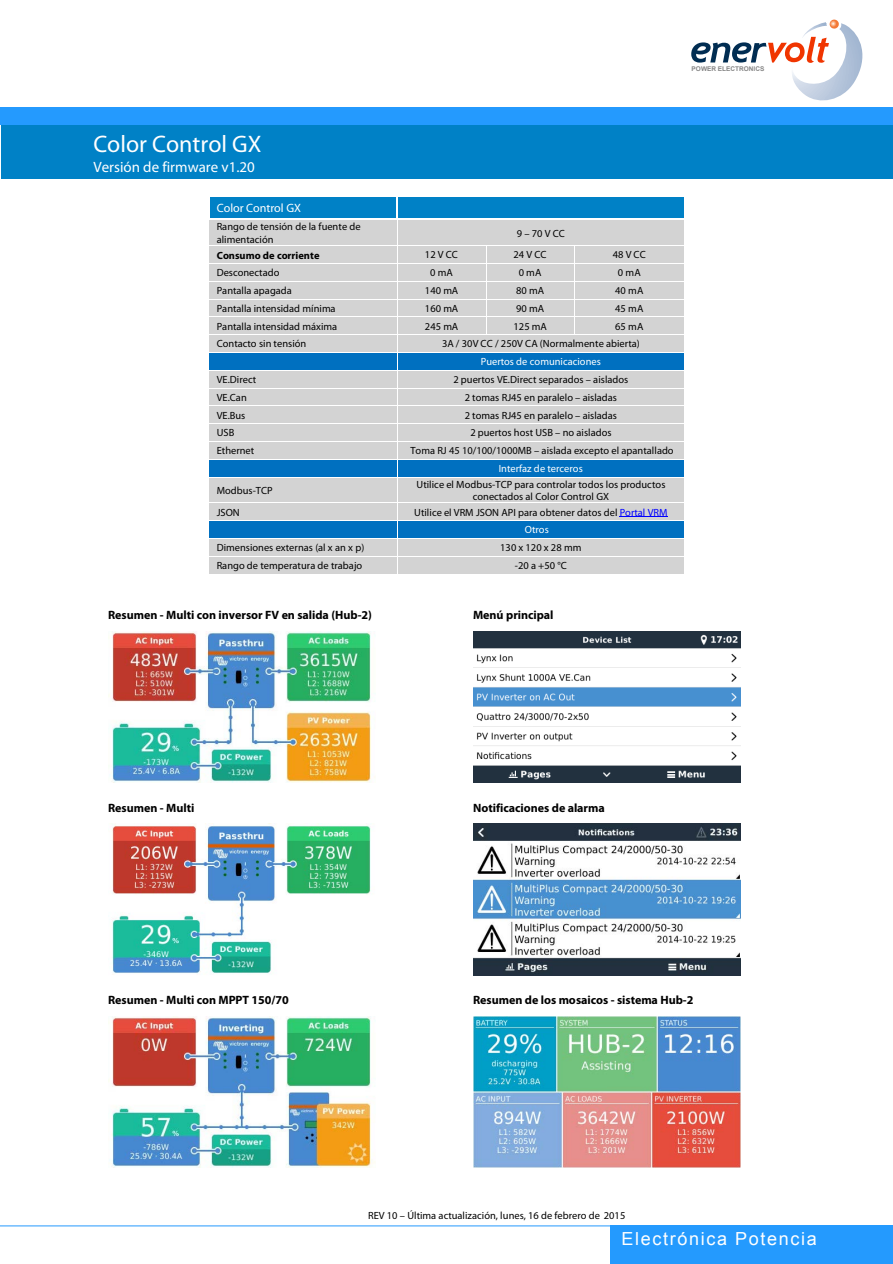
<style>
.page{position:relative;width:893px;height:1264px;background:#fff}
.page>*{position:absolute;margin:0;border:0;box-sizing:border-box;transform-origin:0 0}
.t1{font:24px "Myriad Pro";color:#fff}
.t2{font:18px "Arial";letter-spacing:.095em;color:#fff}
.t3{font:15px "Myriad Pro";color:#fff}
.t4{font:700 12px "Myriad Pro";letter-spacing:-.005em;color:#000}
.t5{font:12px "Myriad Pro";color:#fff}
.t6{font:10.5px/12.6px "Myriad Pro";color:#000}
.t7{font:10.5px "Myriad Pro";color:#fff}
.t8{font:700 10.5px "Myriad Pro";color:#000}
.t9{font:700 6.45px "Arial";color:#858585}
.s1{color:#00f}
.s2{color:#fff}
</style>
<div class="page">
<div style="left:1px;top:111px;width:892px;height:67px;background:#0081c6"></div>
<div style="left:209px;top:197px;width:188px;height:21px;background:#0081c6"></div>
<div style="left:398px;top:197px;width:286px;height:21px;background:#0081c6"></div>
<div style="left:209px;top:220px;width:188px;height:25px;background:#d3d3d3"></div>
<div style="left:398px;top:220px;width:286px;height:25px;background:#d3d3d3"></div>
<div style="left:209px;top:246px;width:188px;height:17px;background:#d3d3d3"></div>
<div style="left:398px;top:246px;width:88px;height:17px;background:#d3d3d3"></div>
<div style="left:486px;top:246px;width:88px;height:17px;background:#d3d3d3"></div>
<div style="left:575px;top:246px;width:109px;height:17px;background:#d3d3d3"></div>
<div style="left:209px;top:264px;width:188px;height:17px;background:#d3d3d3"></div>
<div style="left:398px;top:264px;width:88px;height:17px;background:#d3d3d3"></div>
<div style="left:486px;top:264px;width:88px;height:17px;background:#d3d3d3"></div>
<div style="left:575px;top:264px;width:109px;height:17px;background:#d3d3d3"></div>
<div style="left:209px;top:282px;width:188px;height:16px;background:#d3d3d3"></div>
<div style="left:398px;top:282px;width:88px;height:16px;background:#d3d3d3"></div>
<div style="left:486px;top:282px;width:88px;height:16px;background:#d3d3d3"></div>
<div style="left:575px;top:282px;width:109px;height:16px;background:#d3d3d3"></div>
<div style="left:209px;top:299px;width:188px;height:17px;background:#d3d3d3"></div>
<div style="left:398px;top:299px;width:88px;height:17px;background:#d3d3d3"></div>
<div style="left:486px;top:299px;width:88px;height:17px;background:#d3d3d3"></div>
<div style="left:575px;top:299px;width:109px;height:17px;background:#d3d3d3"></div>
<div style="left:209px;top:317px;width:188px;height:17px;background:#d3d3d3"></div>
<div style="left:398px;top:317px;width:88px;height:17px;background:#d3d3d3"></div>
<div style="left:486px;top:317px;width:88px;height:17px;background:#d3d3d3"></div>
<div style="left:575px;top:317px;width:109px;height:17px;background:#d3d3d3"></div>
<div style="left:209px;top:335px;width:188px;height:17px;background:#d3d3d3"></div>
<div style="left:398px;top:335px;width:286px;height:17px;background:#d3d3d3"></div>
<svg style="left:486px;top:246px;width:1px;height:88px"></svg>
<div style="left:209px;top:353px;width:188px;height:17px;background:#0070c0"></div>
<div style="left:398px;top:353px;width:286px;height:17px;background:#0070c0"></div>
<div style="left:209px;top:370px;width:188px;height:17px;background:#d3d3d3"></div>
<div style="left:398px;top:370px;width:286px;height:17px;background:#d3d3d3"></div>
<hr style="left:209px;top:370px;width:188px;height:1px;background:#fff">
<hr style="left:398px;top:370px;width:286px;height:1px;background:#fff">
<div style="left:209px;top:388px;width:188px;height:17px;background:#d3d3d3"></div>
<div style="left:398px;top:388px;width:286px;height:17px;background:#d3d3d3"></div>
<div style="left:209px;top:406px;width:188px;height:17px;background:#d3d3d3"></div>
<div style="left:398px;top:406px;width:286px;height:17px;background:#d3d3d3"></div>
<div style="left:209px;top:424px;width:188px;height:17px;background:#d3d3d3"></div>
<div style="left:398px;top:424px;width:286px;height:17px;background:#d3d3d3"></div>
<div style="left:209px;top:441px;width:188px;height:18px;background:#d3d3d3"></div>
<div style="left:398px;top:441px;width:286px;height:18px;background:#d3d3d3"></div>
<hr style="left:209px;top:441px;width:188px;height:1px;background:#fff">
<hr style="left:398px;top:441px;width:286px;height:1px;background:#fff">
<div style="left:209px;top:459px;width:188px;height:17px;background:#0070c0"></div>
<div style="left:398px;top:459px;width:286px;height:17px;background:#0070c0"></div>
<hr style="left:209px;top:459px;width:188px;height:1px;background:#fff">
<hr style="left:398px;top:459px;width:286px;height:1px;background:#fff">
<div style="left:209px;top:477px;width:188px;height:25px;background:#d3d3d3"></div>
<div style="left:398px;top:477px;width:286px;height:25px;background:#d3d3d3"></div>
<div style="left:209px;top:503px;width:188px;height:17px;background:#d3d3d3"></div>
<div style="left:398px;top:503px;width:286px;height:17px;background:#d3d3d3"></div>
<hr style="left:620px;top:516px;width:48px;height:1px;background:#00f">
<div style="left:209px;top:521px;width:188px;height:17px;background:#0070c0"></div>
<div style="left:398px;top:521px;width:286px;height:17px;background:#0070c0"></div>
<div style="left:209px;top:539px;width:188px;height:17px;background:#d3d3d3"></div>
<div style="left:398px;top:539px;width:286px;height:17px;background:#d3d3d3"></div>
<div style="left:209px;top:556px;width:188px;height:17px;background:#d3d3d3"></div>
<div style="left:398px;top:556px;width:286px;height:17px;background:#d3d3d3"></div>
<hr style="left:209px;top:556px;width:188px;height:1px;background:#fff">
<hr style="left:398px;top:556px;width:286px;height:1px;background:#fff">
<svg style="left:209px;top:197px;width:2px;height:281px"></svg>
<svg style="left:398px;top:298px;width:2px;height:180px"></svg>
<img style="left:108px;top:631px;width:267px;height:151px">
<img style="left:112px;top:823px;width:259px;height:151px">
<img style="left:108px;top:1016px;width:267px;height:151px">
<img style="left:473px;top:631px;width:267px;height:151px">
<img style="left:473px;top:823px;width:267px;height:152px">
<img style="left:473px;top:1016px;width:267px;height:151px">
<div style="left:610px;top:1225px;width:283px;height:38px;background:#249afe"></div>
<hr style="left:0;top:1225px;width:893px;height:1px;background:#249afe">
<div style="left:0;top:107px;width:893px;height:17px;background:#249afe"></div>
<svg style="left:691px;top:20px;width:172px;height:81px"></svg>
<p class="t9" style="left:692px;top:65px;width:74px">POWER ELECTRONICS</p>
<h1 class="t1" style="left:93px;top:129px;width:170px">Color Control GX</h1>
<h3 class="t3" style="left:93px;top:157px;width:163px">Versión de firmware v1.20</h3>
<p class="t5" style="left:217px;top:200px;width:86px">Color Control GX</p>
<p class="t6" style="left:217px;top:220px;width:145px">Rango de tensión de la fuente de alimentación</p>
<p class="t6" style="left:517px;top:226px;width:50px">9 – 70 V CC</p>
<p class="t8" style="left:217px;top:248px;width:104px">Consumo de corriente</p>
<p class="t6" style="left:425px;top:248px;width:35px">12 V CC</p>
<p class="t6" style="left:514px;top:248px;width:35px">24 V CC</p>
<p class="t6" style="left:613px;top:248px;width:35px">48 V CC</p>
<p class="t6" style="left:217px;top:266px;width:64px">Desconectado</p>
<p class="t6" style="left:430px;top:266px;width:24px">0 mA</p>
<p class="t6" style="left:519px;top:266px;width:24px">0 mA</p>
<p class="t6" style="left:618px;top:266px;width:24px">0 mA</p>
<p class="t6" style="left:217px;top:284px;width:77px">Pantalla apagada</p>
<p class="t6" style="left:425px;top:284px;width:35px">140 mA</p>
<p class="t6" style="left:516px;top:284px;width:30px">80 mA</p>
<p class="t6" style="left:615px;top:284px;width:30px">40 mA</p>
<p class="t6" style="left:217px;top:302px;width:120px">Pantalla intensidad mínima</p>
<p class="t6" style="left:425px;top:302px;width:35px">160 mA</p>
<p class="t6" style="left:516px;top:302px;width:30px">90 mA</p>
<p class="t6" style="left:615px;top:302px;width:30px">45 mA</p>
<p class="t6" style="left:217px;top:319px;width:122px">Pantalla intensidad máxima</p>
<p class="t6" style="left:425px;top:319px;width:35px">245 mA</p>
<p class="t6" style="left:514px;top:319px;width:35px">125 mA</p>
<p class="t6" style="left:615px;top:319px;width:30px">65 mA</p>
<p class="t6" style="left:217px;top:337px;width:91px">Contacto sin tensión</p>
<p class="t6" style="left:442px;top:337px;width:199px">3A / 30V CC / 250V CA (Normalmente abierta)</p>
<p class="t7" style="left:481px;top:355px;width:122px">Puertos de comunicaciones</p>
<p class="t6" style="left:217px;top:373px;width:41px">VE.Direct</p>
<p class="t6" style="left:453px;top:373px;width:176px">2 puertos VE.Direct separados – aislados</p>
<p class="t6" style="left:217px;top:390px;width:32px">VE.Can</p>
<p class="t6" style="left:465px;top:390px;width:154px">2 tomas RJ45 en paralelo – aisladas</p>
<p class="t6" style="left:217px;top:408px;width:30px">VE.Bus</p>
<p class="t6" style="left:465px;top:408px;width:154px">2 tomas RJ45 en paralelo – aisladas</p>
<p class="t6" style="left:217px;top:426px;width:19px">USB</p>
<p class="t6" style="left:470px;top:426px;width:143px">2 puertos host USB – no aislados</p>
<p class="t6" style="left:217px;top:444px;width:39px">Ethernet</p>
<p class="t6" style="left:410px;top:444px;width:265px">Toma RJ 45 10/100/1000MB – aislada excepto el apantallado</p>
<p class="t7" style="left:499px;top:461px;width:86px">Interfaz de terceros</p>
<p class="t6" style="left:217px;top:483px;width:58px">Modbus-TCP</p>
<p class="t6" style="left:417px;top:477px;width:250px;text-align:center">Utilice el Modbus-TCP para controlar todos los productos conectados al Color Control GX</p>
<p class="t6" style="left:217px;top:505px;width:25px">JSON</p>
<p class="t6" style="left:525px;top:503px;width:144px;line-height:17.7px;text-indent:-111px">Utilice el VRM JSON API para obtener datos del <span class="s1">Portal VRM<br></span><span class="s2">Otros</span></p>
<p class="t6" style="left:217px;top:541px;width:149px">Dimensiones externas (al x an x p)</p>
<p class="t6" style="left:500px;top:541px;width:83px">130 x 120 x 28 mm</p>
<p class="t6" style="left:217px;top:559px;width:147px">Rango de temperatura de trabajo</p>
<p class="t6" style="left:515px;top:559px;width:53px">-20 a +50 °C</p>
<p class="t4" style="left:108px;top:607px;width:266px">Resumen - Multi con inversor FV en salida (Hub-2)</p>
<p class="t4" style="left:473px;top:607px;width:82px">Menú principal</p>
<p class="t4" style="left:108px;top:799px;width:88px">Resumen - Multi</p>
<p class="t4" style="left:473px;top:799px;width:133px">Notificaciones de alarma</p>
<p class="t4" style="left:108px;top:992px;width:182px">Resumen - Multi con MPPT 150/70</p>
<p class="t4" style="left:473px;top:992px;width:222px">Resumen de los mosaicos - sistema Hub-2</p>
<p class="t6" style="left:368px;top:1208px;width:259px">REV 10 – Última actualización, lunes, 16 de febrero de 2015</p>
<h2 class="t2" style="left:621px;top:1226px;width:197px">Electrónica Potencia</h2>
</div>
